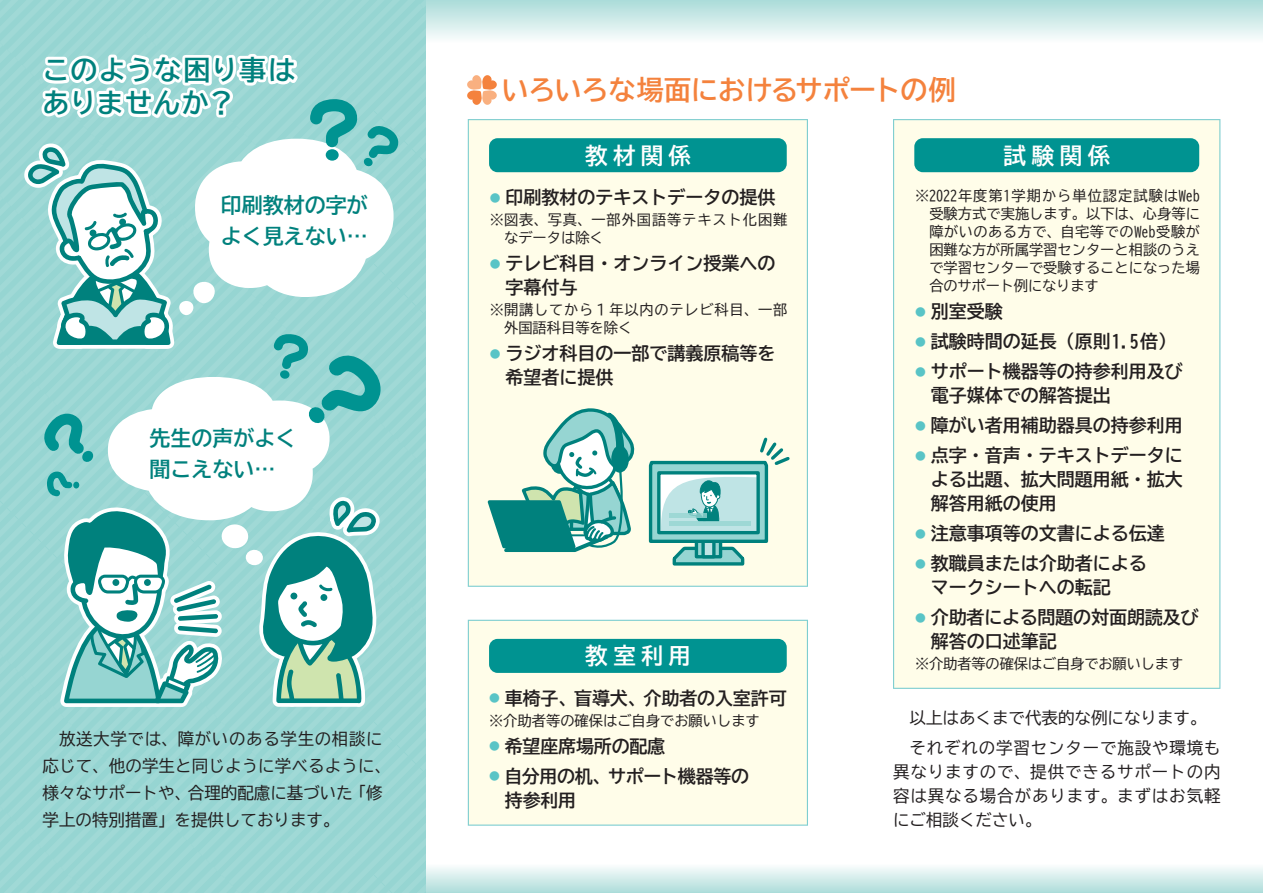
<style>
.page{position:relative;width:1263px;height:893px;background:#fff}
.page>*{position:absolute;margin:0;border:0;box-sizing:border-box;transform-origin:0 0}
.t1{font:27px "BIZ UD Gothic B";letter-spacing:-.01em;color:#f4823d}
.t2{font:27px "BIZ UD Gothic B";letter-spacing:.03em;color:#00817d}
.t3{font:22.5px "BIZ UD Gothic B";letter-spacing:.24em;color:#fff}
.t4{font:21px/31.5px "BIZ UD Gothic B";color:#00817d}
.t5{font:18px/30px "BIZ UD Gothic B";color:#231f20}
.t6{font:16.5px/24px "BIZ UD Gothic R";letter-spacing:.005em;color:#231f20}
.t7{font:16.5px/30px "BIZ UD Gothic R";letter-spacing:.05em;color:#231f20}
.t8{font:16.5px "BIZ UD Gothic R";letter-spacing:.04em;color:#231f20}
.t9{font:14.25px/18px "BIZ UD Gothic R";color:#231f20;text-align:justify}
.t10{font:14.25px/18px "BIZ UD Gothic R";letter-spacing:.055em;color:#231f20}
.t11{font:14.25px/18px "BIZ UD Gothic R";letter-spacing:.065em;color:#231f20}
.t12{font:10.8px "BIZ UD Gothic B";color:#59c4c6}
</style>
<div class="page">
<div style="left:0;top:0;width:1263px;height:43px;background:linear-gradient(to bottom,#aadbd8,#fcfefe)"></div>
<div style="left:0;top:863px;width:1263px;height:30px;background:linear-gradient(to bottom,#fefefe,#b0dedb)"></div>
<div style="left:0;top:0;width:425px;height:893px;background:#99d6d3"></div>
<svg style="left:467px;top:75px;width:30px;height:30px"></svg>
<div style="left:468px;top:620px;width:340px;height:206px;background:#fffde9"></div>
<div style="left:468px;top:119px;width:340px;height:468px;background:#fffde9"></div>
<div style="left:893px;top:119px;width:327px;height:570px;background:#fffde9"></div>
<div style="left:489px;top:639px;width:298px;height:34px;background:#009391;border-radius:9px"></div>
<div style="left:914px;top:138px;width:285px;height:34px;background:#009391;border-radius:9px"></div>
<div style="left:489px;top:138px;width:298px;height:34px;background:#009391;border-radius:9px"></div>
<svg style="left:24px;top:54px;width:375px;height:653px"></svg>
<svg style="left:485px;top:405px;width:153px;height:182px;background:#afd7ca"></svg>
<svg style="left:647px;top:435px;width:145px;height:132px;background:#afd9d0"></svg>
<h1 class="t2" style="left:43px;top:56px;width:254px">このような困り事は</h1>
<h1 class="t2" style="left:43px;top:89px;width:194px">ありませんか？</h1>
<p class="t4" style="left:221px;top:189px;width:148px">印刷教材の字がよく見えない...</p>
<p class="t4" style="left:149px;top:422px;width:149px">先生の声がよく聞こえない...</p>
<p class="t8" style="left:59px;top:730px;width:325px">放送大学では、障がいのある学生の相談に</p>
<p class="t6" style="left:43px;top:753px;width:350px">応じて、他の学生と同じように学べるように、</p>
<p class="t6" style="left:350px;top:780px;width:34px">「修</p>
<p class="t6" style="left:43px;top:779px;width:298px;line-height:27px">様々なサポートや、<br>学上の特別措置」を提供しております。</p>
<p class="t6" style="left:188px;top:780px;width:166px">合理的配慮に基づいた</p>
<h1 class="t1" style="left:502px;top:77px;width:456px">いろいろな場面におけるサポートの例</h1>
<p class="t3" style="left:585px;top:144px;width:108px">教材関係</p>
<p class="t3" style="left:1004px;top:144px;width:108px">試験関係</p>
<p class="t5" style="left:506px;top:182px;width:271px">印刷教材のテキストデータの提供</p>
<p class="t12" style="left:490px;top:192px;width:12px">○</p>
<p class="t11" style="left:504px;top:211px;width:285px;text-indent:-14px">※図表、写真、一部外国語等テキスト化困難なデータは除く</p>
<p class="t5" style="left:506px;top:248px;width:271px">テレビ科目・オンライン授業への</p>
<p class="t12" style="left:490px;top:258px;width:12px">○</p>
<p class="t5" style="left:506px;top:272px;width:73px">字幕付与</p>
<p class="t10" style="left:504px;top:301px;width:285px;text-indent:-14px">※開講してから１年以内のテレビ科目、一部外国語科目等を除く</p>
<p class="t5" style="left:506px;top:338px;width:271px">ラジオ科目の一部で講義原稿等を</p>
<p class="t12" style="left:490px;top:348px;width:12px">○</p>
<p class="t5" style="left:506px;top:362px;width:109px">希望者に提供</p>
<p class="t3" style="left:585px;top:645px;width:107px">教室利用</p>
<p class="t5" style="left:505px;top:683px;width:283px">車椅子、盲導犬、介助者の入室許可</p>
<p class="t12" style="left:489px;top:693px;width:12px">○</p>
<p class="t9" style="left:489px;top:711px;width:272px">※介助者等の確保はご自身でお願いします</p>
<p class="t5" style="left:505px;top:731px;width:162px">希望座席場所の配慮</p>
<p class="t12" style="left:489px;top:741px;width:12px">○</p>
<p class="t5" style="left:504px;top:761px;width:246px">自分用の机、サポート機器等の</p>
<p class="t12" style="left:489px;top:771px;width:12px">○</p>
<p class="t5" style="left:505px;top:785px;width:73px">持参利用</p>
<p class="t9" style="left:929px;top:187px;width:272px;text-indent:-14px">※2022年度第1学期から単位認定試験はWeb受験方式で実施します。以下は、心身等に障がいのある方で、自宅等でのWeb受験が困難な方が所属学習センターと相談のうえで学習センターで受験することになった場合のサポート例になります</p>
<p class="t5" style="left:931px;top:296px;width:73px">別室受験</p>
<p class="t12" style="left:915px;top:306px;width:12px">○</p>
<p class="t5" style="left:931px;top:326px;width:247px">試験時間の延長（原則1.5倍(</p>
<p class="t12" style="left:915px;top:336px;width:12px">○</p>
<p class="t5" style="left:931px;top:356px;width:253px">サポート機器等の持参利用及び</p>
<p class="t12" style="left:915px;top:366px;width:12px">○</p>
<p class="t5" style="left:931px;top:380px;width:253px">電子媒体での解答提出<br>障がい者用補助器具の持参利用</p>
<p class="t12" style="left:915px;top:420px;width:12px">○</p>
<p class="t5" style="left:931px;top:440px;width:253px">点字・音声・テキストデータに</p>
<p class="t12" style="left:915px;top:450px;width:12px">○</p>
<p class="t5" style="left:931px;top:467px;width:253px;line-height:24px">よる出題、拡大問題用紙・拡大解答用紙の使用</p>
<p class="t5" style="left:931px;top:518px;width:235px">注意事項等の文書による伝達</p>
<p class="t12" style="left:915px;top:528px;width:12px">○</p>
<p class="t5" style="left:931px;top:548px;width:217px">教職員または介助者による</p>
<p class="t12" style="left:915px;top:558px;width:12px">○</p>
<p class="t5" style="left:931px;top:572px;width:269px">マークシートへの転記<br>介助者による問題の対面朗読及び</p>
<p class="t12" style="left:915px;top:612px;width:12px">○</p>
<p class="t5" style="left:931px;top:626px;width:127px">解答の口述筆記</p>
<p class="t9" style="left:915px;top:655px;width:270px">※介助者等の確保はご自身でお願いします</p>
<p class="t7" style="left:909px;top:702px;width:312px">以上はあくまで代表的な例になります。それぞれの学習センターで施設や環境も</p>
<p class="t6" style="left:893px;top:759px;width:329px;text-align:justify">異なりますので、提供できるサポートの内容は異なる場合があります。まずはお気軽にご相談ください。</p>
</div>
